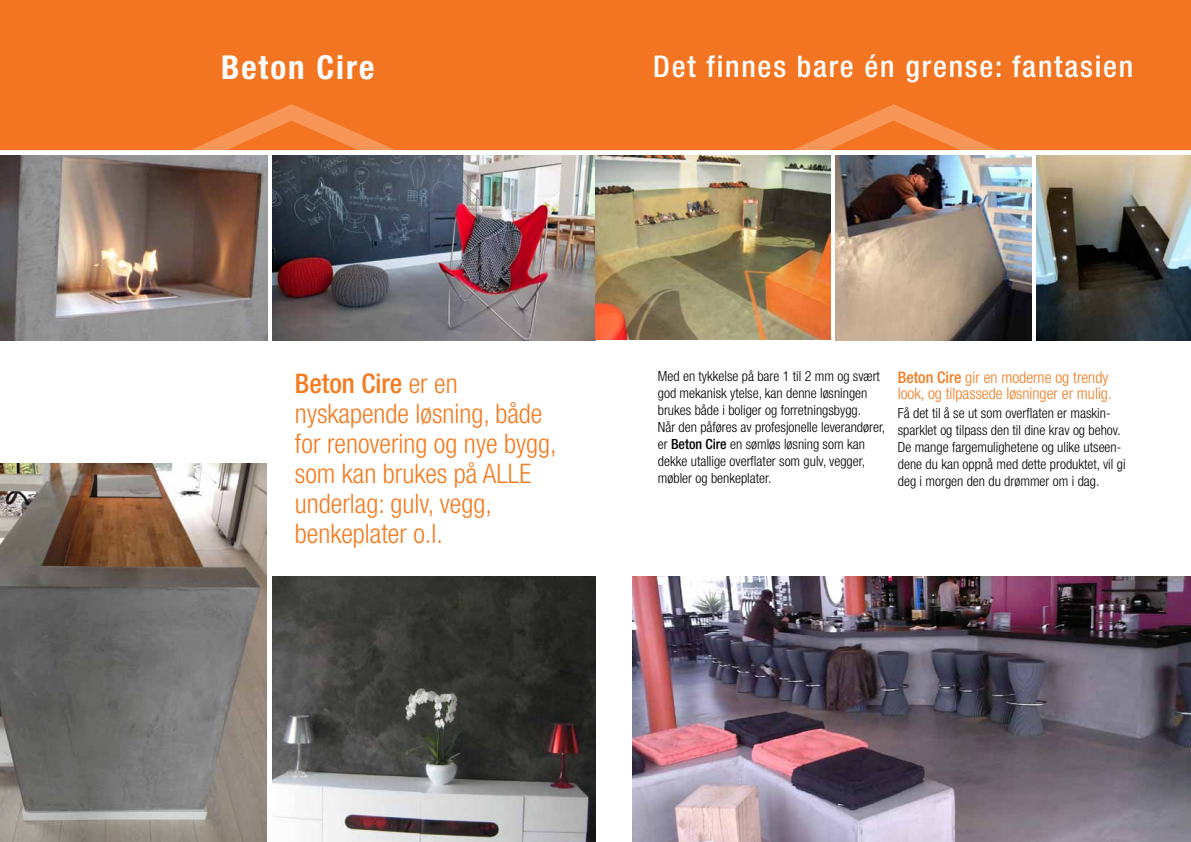
<style>
.page{position:relative;width:1191px;height:842px;background:#fff}
.page>*{position:absolute;margin:0;border:0;box-sizing:border-box;transform-origin:0 0}
.t1{font:700 condensed 33px "Helvetica Neue";letter-spacing:.06em;color:#fff}
.t2{font:500 condensed 30px "Helvetica Neue";letter-spacing:.06em;color:#fff}
.t3{font:300 condensed 27px/30px "Helvetica Neue";color:#f47b20}
.t4{font:300 condensed 16px/16px "Helvetica Neue";color:#f47b20}
.t5{font:300 condensed 14px/17px "Helvetica Neue";color:#000}
.s1{font-weight:500}
</style>
<div class="page">
<div style="left:0;top:0;width:1191px;height:150px;background:#f47521"></div>
<svg style="left:191px;top:104px;width:204px;height:97px"></svg>
<svg style="left:793px;top:104px;width:204px;height:97px"></svg>
<img style="left:0;top:155px;width:267px;height:185px">
<img style="left:273px;top:577px;width:322px;height:265px">
<img style="left:835px;top:155px;width:196px;height:185px">
<img style="left:272px;top:155px;width:558px;height:185px">
<img style="left:0;top:463px;width:266px;height:379px">
<img style="left:1036px;top:155px;width:155px;height:185px">
<img style="left:632px;top:577px;width:559px;height:265px">
<h1 class="t1" style="left:221px;top:48px;width:155px">Beton Cire</h1>
<h2 class="t2" style="left:653px;top:49px;width:481px">Det finnes bare én grense: fantasien</h2>
<h3 class="t3" style="left:295px;top:368px;width:263px"><span class="s1">Beton Cire</span> er en nyskapende løsning, både for renovering og nye bygg, som kan brukes på ALLE underlag: gulv, vegg, benkeplater o.l.</h3>
<p class="t5" style="left:658px;top:368px;width:229px">Med en tykkelse på bare 1 til 2 mm og svært god mekanisk ytelse, kan denne løsningen brukes både i boliger og forretningsbygg.<br>Når den påføres av profesjonelle leverandører, er <span class="s1">Beton Cire</span> en sømløs løsning som kan dekke utallige overflater som gulv, vegger, møbler og benkeplater.</p>
<p class="t4" style="left:897px;top:369px;width:215px"><span class="s1">Beton Cire</span> gir en moderne og trendy look, og tilpassede løsninger er mulig.</p>
<p class="t5" style="left:897px;top:404px;width:229px">Få det til å se ut som overflaten er maskin&shy;sparklet og tilpass den til dine krav og behov.<br>De mange fargemulighetene og ulike utseen&shy;dene du kan oppnå med dette produktet, vil gi deg i morgen den du drømmer om i dag.</p>
</div>
